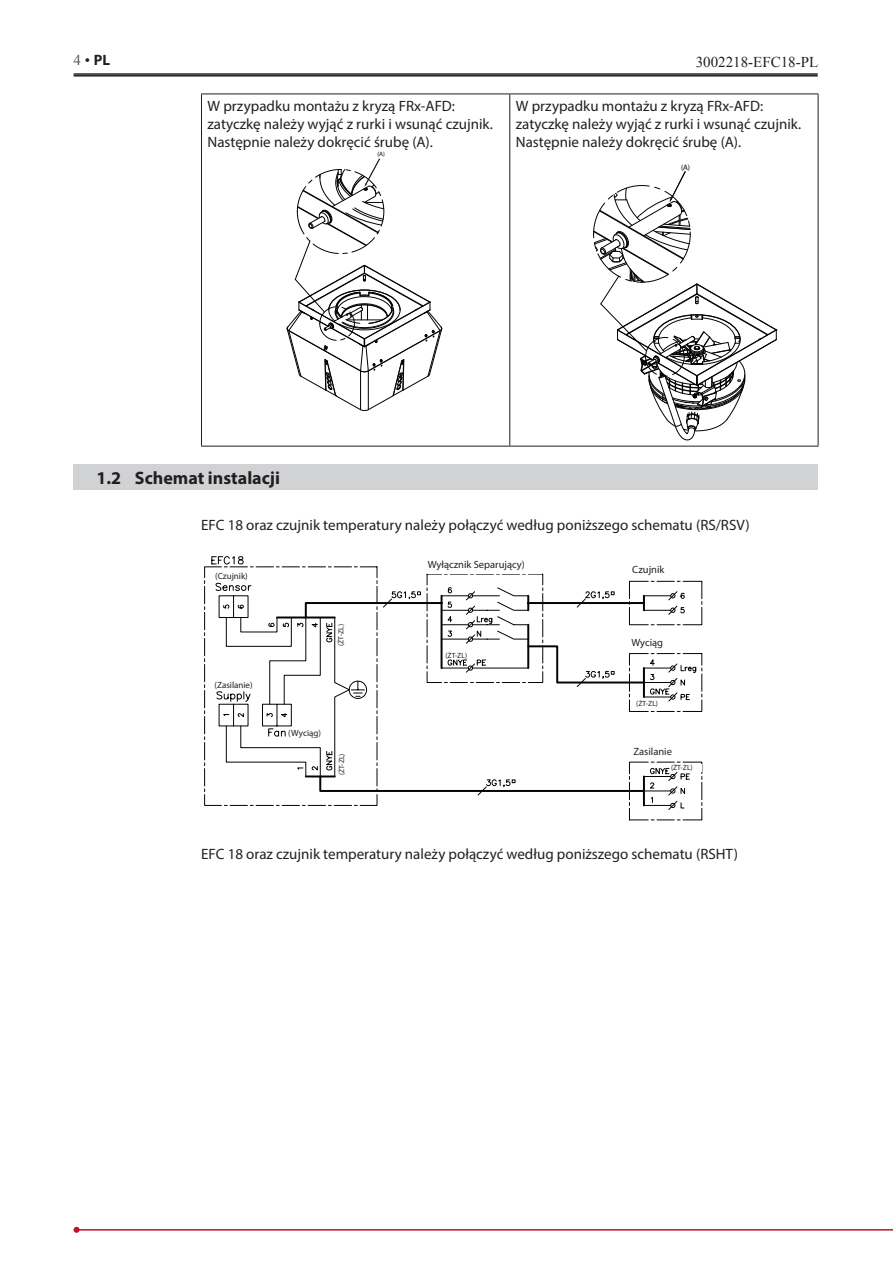
<style>
.page{position:relative;width:893px;height:1263px;background:#fff}
.page>*{position:absolute;margin:0;border:0;box-sizing:border-box;transform-origin:0 0}
.t1{font:700 18px "Myriad Pro";color:#231f20}
.t2{font:15px/18px "Myriad Pro";color:#231f20}
.t3{font:15px "Times New Roman";color:#231f20}
.t4{font:700 15px "Myriad Pro";color:#231f20}
.t5{font:10.5px "Myriad Pro";color:#231f20}
.t6{font:9px "Myriad Pro";color:#231f20}
.t7{font:7.8px "Myriad Pro";color:#040503}
.t8{font:7.5px "Myriad Pro";color:#231f20}
.t9{font:6.3px "Myriad Pro";color:#040503}
.s1{font-family:"Times New Roman";font-weight:400;color:#57585a}
.s2{font-family:"Times New Roman";font-weight:400}
</style>
<div class="page">
<hr style="left:74px;top:75px;width:744px;height:2px;background:#231f20">
<hr style="left:77px;top:1229px;width:816px;height:1px;background:#c3102f">
<svg style="left:74px;top:1227px;width:6px;height:6px"></svg>
<hr style="left:74px;top:73px;width:744px;height:2px;background:#231f20">
<hr style="left:201px;top:94px;width:309px;height:1px;background:#231f20">
<hr style="left:201px;top:94px;width:1px;height:352px;background:#231f20">
<hr style="left:510px;top:94px;width:308px;height:1px;background:#231f20">
<hr style="left:509px;top:94px;width:1px;height:352px;background:#231f20">
<hr style="left:818px;top:94px;width:1px;height:352px;background:#231f20">
<hr style="left:201px;top:446px;width:309px;height:1px;background:#231f20">
<hr style="left:510px;top:446px;width:308px;height:1px;background:#231f20">
<svg style="left:287px;top:158px;width:155px;height:253px"></svg>
<svg style="left:593px;top:171px;width:184px;height:269px"></svg>
<div style="left:74px;top:464px;width:744px;height:26px;background:#d1d2d4"></div>
<svg style="left:629px;top:580px;width:74px;height:241px"></svg>
<div style="left:671px;top:764px;width:30px;height:7px;background:#fff"></div>
<svg style="left:204px;top:556px;width:492px;height:254px"></svg>
<div style="left:633px;top:741px;width:114px;height:19px;background:#fff"></div>
<div style="left:631px;top:633px;width:114px;height:19px;background:#fff"></div>
<div style="left:632px;top:560px;width:114px;height:19px;background:#fff"></div>
<p class="t4" style="left:74px;top:51px;width:38px"><span class="s1">4</span> <span class="s2">•</span> PL</p>
<p class="t3" style="left:696px;top:52px;width:124px">3002218-EFC18-PL</p>
<p class="t2" style="left:207px;top:97px;width:287px">W przypadku montażu z kryzą FRx-AFD: zatyczkę należy wyjąć z rurki i wsunąć czujnik.<br>Następnie należy dokręcić śrubę (A).</p>
<p class="t9" style="left:377px;top:150px;width:9px">(A)</p>
<p class="t2" style="left:516px;top:97px;width:287px">W przypadku montażu z kryzą FRx-AFD: zatyczkę należy wyjąć z rurki i wsunąć czujnik.<br>Następnie należy dokręcić śrubę (A).</p>
<p class="t7" style="left:681px;top:162px;width:11px">(A)</p>
<p class="t1" style="left:97px;top:466px;width:185px">1.2 Schemat instalacji</p>
<p class="t2" style="left:201px;top:516px;width:550px">EFC 18 oraz czujnik temperatury należy połączyć według poniższego schematu (RS/RSV)</p>
<p class="t6" style="left:215px;top:570px;width:34px">(Czujnik)</p>
<p class="t6" style="left:214px;top:679px;width:40px">(Zasilanie)</p>
<p class="t5" style="left:428px;top:558px;width:99px">Wyłącznik Separujący)</p>
<p class="t5" style="left:632px;top:563px;width:34px">Czujnik</p>
<p class="t6" style="left:288px;top:727px;width:34px">(Wyciąg)</p>
<p class="t8" style="left:336px;top:646px;width:23px;rotate:-90deg">(ŻT-ZL)</p>
<p class="t8" style="left:445px;top:651px;width:23px">(ŻT-ZL)</p>
<p class="t5" style="left:631px;top:636px;width:33px">Wyciąg</p>
<p class="t8" style="left:636px;top:699px;width:23px">(ŻT-ZL)</p>
<p class="t5" style="left:633px;top:745px;width:40px">Zasilanie</p>
<p class="t8" style="left:337px;top:775px;width:23px;rotate:-90deg">(ŻT-ZL)</p>
<p class="t8" style="left:671px;top:763px;width:23px">(ŻT-ZL)</p>
<p class="t2" style="left:201px;top:845px;width:539px">EFC 18 oraz czujnik temperatury należy połączyć według poniższego schematu (RSHT)</p>
</div>
